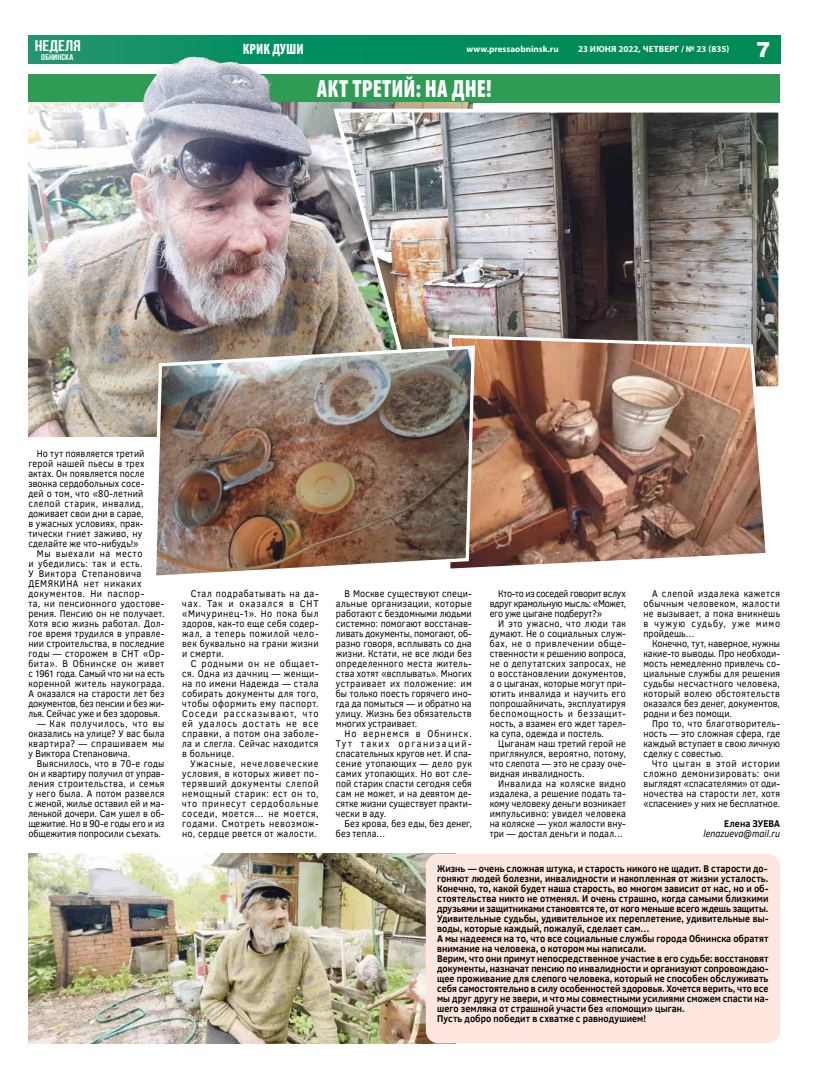
<style>
.page{position:relative;width:820px;height:1078px;background:#fff}
.page>*{position:absolute;margin:0;border:0;box-sizing:border-box;transform-origin:0 0}
.t1{font:900 condensed 25px "Myriad Pro";letter-spacing:.005em;color:#fff;scale:.9 1}
.t2{font:21.2px "Helios Black C";color:#fff}
.t3{font:700 15.4px "Bebas Neue";color:#fff;scale:1.19 1}
.t4{font:900 condensed 15px "Myriad Pro";letter-spacing:.01em;color:#fff;scale:.9 1}
.t5{font:10px/10px "Clear Sans";letter-spacing:.02em;color:#000;text-align:justify;scale:.9 1}
.t6{font:700 10px/10px "Clear Sans";letter-spacing:.005em;color:#000;scale:.9 1}
.t7{font:10px "Clear Sans";letter-spacing:.06em;color:#000;scale:.9 1}
.t8{font:10px "Clear Sans";letter-spacing:.04em;color:#000;scale:.9 1}
.t9{font:10px "Clear Sans";letter-spacing:.055em;color:#000;scale:.9 1}
.t10{font:10px "Clear Sans";letter-spacing:-.02em;color:#000;scale:.9 1}
.t11{font:10px "Clear Sans";letter-spacing:-.01em;color:#000;scale:.9 1}
.t12{font:10px "Clear Sans";letter-spacing:-.005em;color:#000;scale:.9 1}
.t13{font:10px "Clear Sans";color:#000;scale:.9 1}
.t14{font:10px "Clear Sans";letter-spacing:.05em;color:#000;scale:.9 1}
.t15{font:italic 10px "Clear Sans";letter-spacing:.005em;color:#000;scale:.9 1}
.t16{font:700 9px "Myriad Pro";color:#fff}
.t17{font:700 8.3px "Bebas Neue";letter-spacing:.005em;color:#fff;scale:1.16 1}
</style>
<div class="page">
<div style="left:28px;top:36px;width:752px;height:28px;background:#008b58"></div>
<div style="left:28px;top:75px;width:752px;height:28px;background:#2e9c55"></div>
<img style="left:28px;top:352px;width:123px;height:84px">
<img style="left:28px;top:36px;width:444px;height:316px">
<img style="left:331px;top:106px;width:448px;height:281px">
<img style="left:428px;top:331px;width:344px;height:237px">
<img style="left:151px;top:342px;width:325px;height:234px">
<img style="left:28px;top:853px;width:406px;height:189px">
<div style="left:425px;top:853px;width:355px;height:189px;background:#ffe7e0;border-radius:12px"></div>
<h3 class="t3" style="left:35px;top:37px;width:40px">НЕДЕЛЯ</h3>
<p class="t16" style="left:466px;top:43px;width:94px">www.pressaobninsk.ru</p>
<p class="t16" style="left:577px;top:44px;width:71px">23 июня 2022, четверг</p>
<p class="t16" style="left:681px;top:44px;width:50px">/ № 23 (835)</p>
<p class="t17" style="left:41px;top:52px;width:29px">ОБНИНСКА</p>
<h3 class="t4" style="left:243px;top:40px;width:69px">КРИК ДУШИ</h3>
<h2 class="t2" style="left:755px;top:36px;width:16px">7</h2>
<h1 class="t1" style="left:317px;top:73px;width:196px">АКТ ТРЕТИЙ: НА ДНЕ!</h1>
<p class="t5" style="left:37px;top:448px;width:121px">Но тут появляется третий</p>
<p class="t5" style="left:28px;top:458px;width:130px">герой нашей пьесы в трех</p>
<p class="t5" style="left:28px;top:468px;width:130px">актах. Он появляется после</p>
<p class="t5" style="left:28px;top:478px;width:130px">звонка сердобольных сосе-</p>
<p class="t5" style="left:28px;top:488px;width:129px">дей о том, что «80‑летний</p>
<p class="t14" style="left:28px;top:497px;width:129px">слепой старик, инвалид,</p>
<p class="t13" style="left:28px;top:507px;width:129px">доживает свои дни в сарае,</p>
<p class="t5" style="left:28px;top:518px;width:129px">в ужасных условиях, прак-</p>
<p class="t5" style="left:28px;top:528px;width:128px">тически гниет заживо, ну</p>
<p class="t5" style="left:28px;top:538px;width:124px">сделайте же что-нибудь!»</p>
<p class="t7" style="left:37px;top:547px;width:119px">Мы выехали на место</p>
<p class="t9" style="left:28px;top:557px;width:128px">и убедились: так и есть.</p>
<p class="t7" style="left:28px;top:567px;width:127px">У Виктора Степановича</p>
<p class="t7" style="left:28px;top:577px;width:127px">ДЕМЯКИНА нет никаких</p>
<p class="t7" style="left:28px;top:587px;width:130px">документов. Ни паспор-</p>
<p class="t5" style="left:28px;top:598px;width:153px">та, ни пенсионного удостове-</p>
<p class="t5" style="left:28px;top:608px;width:153px">рения. Пенсию он не получает.</p>
<p class="t5" style="left:28px;top:618px;width:153px">Хотя всю жизнь работал. Дол-</p>
<p class="t5" style="left:28px;top:628px;width:153px">гое время трудился в управле-</p>
<p class="t5" style="left:28px;top:638px;width:153px">нии строительства, в последние</p>
<p class="t8" style="left:28px;top:647px;width:153px">годы — сторожем в СНТ «Ор-</p>
<p class="t9" style="left:28px;top:657px;width:153px">бита». В Обнинске он живет</p>
<p class="t11" style="left:28px;top:667px;width:153px">с 1961 года. Самый что ни на есть</p>
<p class="t8" style="left:28px;top:677px;width:153px">коренной житель наукограда.</p>
<p class="t5" style="left:28px;top:688px;width:153px">А оказался на старости лет без</p>
<p class="t10" style="left:28px;top:697px;width:153px">документов, без пенсии и без жи-</p>
<p class="t12" style="left:28px;top:707px;width:148px">лья. Сейчас уже и без здоровья.</p>
<p class="t5" style="left:28px;top:718px;width:153px;text-indent:9px">— Как получилось, что вы оказались на улице? У вас была квартира? — спрашиваем мы у Виктора Степановича.</p>
<p class="t5" style="left:28px;top:758px;width:153px;text-indent:9px">Выяснилось, что в 70‑е годы он и квартиру получил от управ&shy;ления строительства, и семья у него была. А потом развелся с женой, жилье оставил ей и ма&shy;ленькой дочери. Сам ушел в об&shy;щежитие. Но в 90‑е годы его и из общежития попросили съехать.</p>
<p class="t5" style="left:182px;top:588px;width:153px;text-indent:9px">Стал подрабатывать на да&shy;чах. Так и оказался в СНТ «Мичуринец‑1». Но пока был здоров, как-то еще себя содер&shy;жал, а теперь пожилой чело&shy;век буквально на грани жизни и смерти.</p>
<p class="t5" style="left:182px;top:658px;width:153px;text-indent:9px">С родными он не общает&shy;ся. Одна из дачниц — женщи&shy;на по имени Надежда — стала собирать документы для того, чтобы оформить ему паспорт.<br>Соседи рассказывают, что ей удалось достать не все справки, а потом она заболе&shy;ла и слегла. Сейчас находится в больнице.</p>
<p class="t5" style="left:182px;top:758px;width:153px;text-indent:9px">Ужасные, нечеловеческие условия, в которых живет по&shy;терявший документы слепой немощный старик: ест он то, что принесут сердобольные соседи, моется… не моется, годами. Смотреть невозмож&shy;но, сердце рвется от жалости.</p>
<p class="t5" style="left:336px;top:588px;width:152px;text-indent:9px">В Москве существуют специ&shy;альные организации, которые работают с бездомными людьми системно: помогают восстанав&shy;ливать документы, помогают, об&shy;разно говоря, всплывать со дна жизни. Кстати, не все люди без определенного места житель&shy;ства хотят «всплывать». Многих устраивает их положение: им бы только поесть горячего ино&shy;гда да помыться — и обратно на улицу. Жизнь без обязательств многих устраивает.</p>
<p class="t5" style="left:336px;top:728px;width:152px;text-indent:9px">Но вернемся в Обнинск.<br>Тут таких организаций&shy;спасательных кругов нет. И спа&shy;сение утопающих — дело рук самих утопающих. Но вот сле&shy;пой старик спасти сегодня себя сам не может, и на девятом де&shy;сятке жизни существует практи&shy;чески в аду.</p>
<p class="t5" style="left:336px;top:818px;width:152px;text-indent:9px">Без крова, без еды, без денег, без тепла…</p>
<p class="t5" style="left:489px;top:588px;width:153px;text-indent:9px">Кто-то из соседей говорит вслух вдруг крамольную мысль: «Может, его уже цыгане подберут?»</p>
<p class="t5" style="left:489px;top:618px;width:153px;text-indent:9px">И это ужасно, что люди так думают. Не о социальных служ&shy;бах, не о привлечении обще&shy;ственности к решению вопроса, не о депутатских запросах, не о восстановлении документов, а о цыганах, которые могут при&shy;ютить инвалида и научить его попрошайничать, эксплуатируя беспомощность и беззащит&shy;ность, а взамен его ждет тарел&shy;ка супа, одежда и постель.</p>
<p class="t5" style="left:489px;top:738px;width:153px;text-indent:9px">Цыганам наш третий герой не приглянулся, вероятно, потому, что слепота — это не сразу оче&shy;видная инвалидность.</p>
<p class="t5" style="left:489px;top:778px;width:153px;text-indent:9px">Инвалида на коляске видно издалека, а решение подать та&shy;кому человеку деньги возникает импульсивно: увидел человека на коляске — укол жалости вну&shy;три — достал деньги и подал…</p>
<p class="t5" style="left:643px;top:588px;width:153px;text-indent:9px">А слепой издалека кажется обычным человеком, жалости не вызывает, а пока вникнешь в чужую судьбу, уже мимо пройдешь…</p>
<p class="t5" style="left:643px;top:638px;width:153px;text-indent:9px">Конечно, тут, наверное, нужны какие-то выводы. Про необходи&shy;мость немедленно привлечь со&shy;циальные службы для решения судьбы несчастного человека, который волею обстоятельств оказался без денег, документов, родни и без помощи.</p>
<p class="t5" style="left:643px;top:718px;width:153px;text-indent:9px">Про то, что благотворитель&shy;ность — это сложная сфера, где каждый вступает в свою личную сделку с совестью.</p>
<p class="t5" style="left:643px;top:758px;width:153px;text-indent:9px">Что цыган в этой истории сложно демонизировать: они выглядят «спасателями» от оди&shy;ночества на старости лет, хотя «спасение» у них не бесплатное.</p>
<p class="t6" style="left:724px;top:818px;width:63px">Елена ЗУЕВА</p>
<p class="t15" style="left:703px;top:826px;width:87px">lenazueva@mail.ru</p>
<p class="t6" style="left:437px;top:862px;width:369px">Жизнь — очень сложная штука, и старость никого не щадит. В старости до&shy;гоняют людей болезни, инвалидности и накопленная от жизни усталость.<br>Конечно, то, какой будет наша старость, во многом зависит от нас, но и об&shy;стоятельства никто не отменял. И очень страшно, когда самыми близкими друзьями и защитниками становятся те, от кого меньше всего ждешь защиты.<br>Удивительные судьбы, удивительное их переплетение, удивительные вы&shy;воды, которые каждый, пожалуй, сделает сам…<br>А мы надеемся на то, что все социальные службы города Обнинска обратят внимание на человека, о котором мы написали.<br>Верим, что они примут непосредственное участие в его судьбе: восстановят документы, назначат пенсию по инвалидности и организуют сопровождаю&shy;щее проживание для слепого человека, который не способен обслуживать себя самостоятельно в силу особенностей здоровья. Хочется верить, что все мы друг другу не звери, и что мы совместными усилиями сможем спасти на&shy;шего земляка от страшной участи без «помощи» цыган.<br>Пусть добро победит в схватке с равнодушием!</p>
</div>
